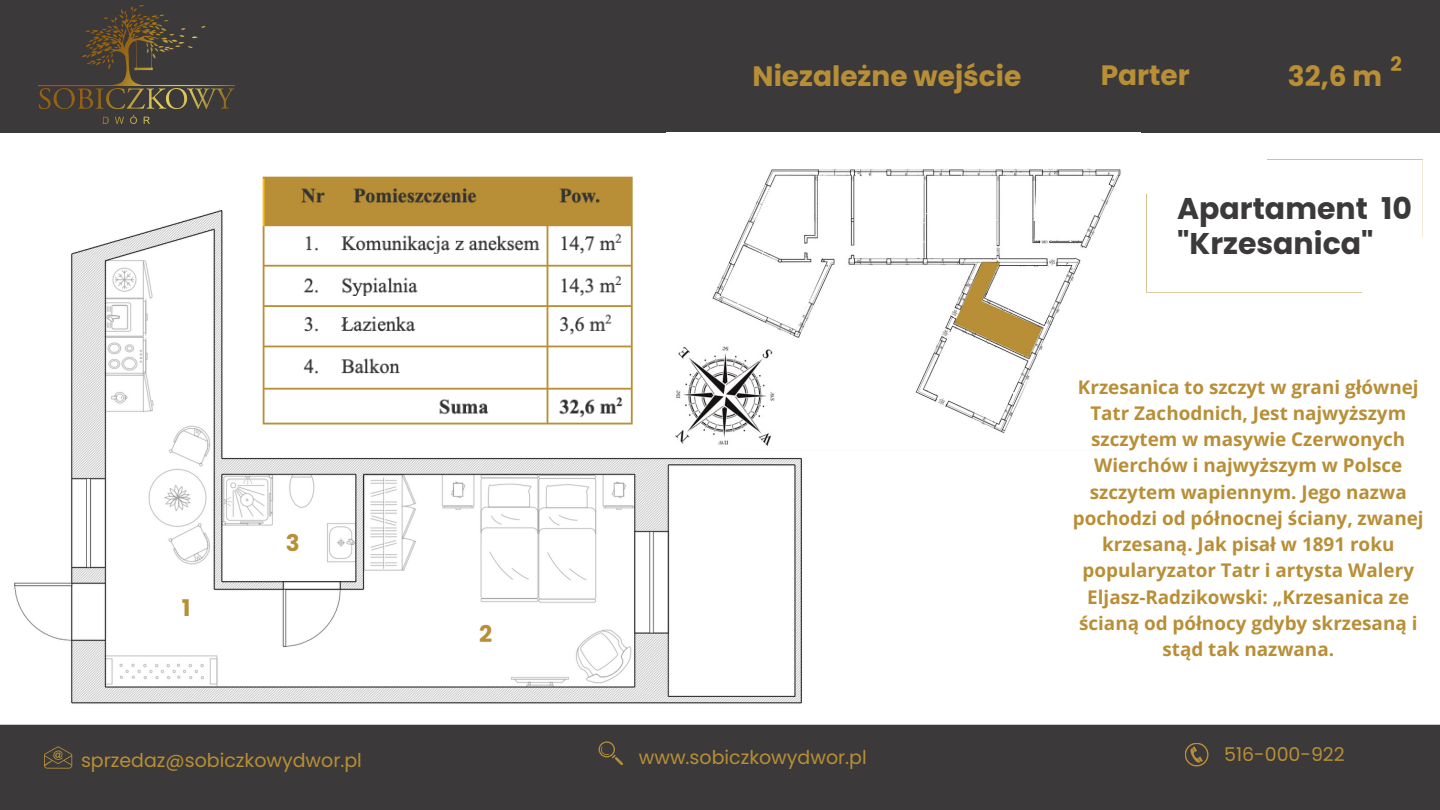
<style>
.page{position:relative;width:1440px;height:810px;background:#fff}
.page>*{position:absolute;margin:0;border:0;box-sizing:border-box;transform-origin:0 0}
.t1{font:700 30px/34.5px "Poppins";color:#3b3939}
.t2{font:700 28px "Poppins";color:#b88f36}
.t3{font:700 23px "Poppins";color:#b88f36}
.t4{font:700 20px "Poppins";color:#b88f36}
.t5{font:19px "Poppins";color:#b88f36}
.t6{font:700 18.9px/26.2px "Open Sans";color:#b88f36;text-align:center}
</style>
<div class="page">
<div style="left:0;top:725px;width:1440px;height:85px;background:#3b3939"></div>
<svg style="left:44px;top:746px;width:28px;height:23px"></svg>
<svg style="left:599px;top:741px;width:24px;height:24px"></svg>
<svg style="left:1185px;top:743px;width:24px;height:23px"></svg>
<div style="left:0;top:0;width:1440px;height:133px;background:#3b3939"></div>
<svg style="left:1146px;top:159px;width:277px;height:133px"></svg>
<img style="left:39px;top:6px;width:196px;height:117px">
<img style="left:14px;top:210px;width:788px;height:494px">
<div style="left:398px;top:621px;width:52px;height:52px;background:#fff;border-radius:50%"></div>
<img style="left:667px;top:168px;width:454px;height:282px">
<img style="left:260px;top:176px;width:379px;height:253px">
<p class="t2" style="left:753px;top:57px;width:270px">Niezależne wejście</p>
<p class="t2" style="left:1101px;top:56px;width:91px">Parter</p>
<p class="t2" style="left:1288px;top:57px;width:96px">32,6 m</p>
<p class="t4" style="left:1390px;top:50px;width:13px">2</p>
<p class="t3" style="left:182px;top:591px;width:10px">1</p>
<p class="t3" style="left:286px;top:527px;width:15px">3</p>
<p class="t3" style="left:479px;top:618px;width:15px">2</p>
<p class="t5" style="left:81px;top:747px;width:282px">sprzedaz@sobiczkowydwor.pl</p>
<p class="t5" style="left:639px;top:744px;width:229px">www.sobiczkowydwor.pl</p>
<p class="t1" style="left:1177px;top:191px;width:236px">Apartament 10 "Krzesanica"</p>
<p class="t6" style="left:1073px;top:373px;width:352px">Krzesanica to szczyt w grani głównej<br>Tatr Zachodnich, Jest najwyższym szczytem w masywie Czerwonych<br>Wierchów i najwyższym w Polsce szczytem wapiennym. Jego nazwa pochodzi od północnej ściany, zwanej krzesaną. Jak pisał w 1891 roku popularyzator Tatr i artysta Walery<br>Eljasz-Radzikowski: „Krzesanica ze ścianą od północy gdyby skrzesaną i stąd tak nazwana.</p>
<p class="t5" style="left:1224px;top:741px;width:122px">516-000-922</p>
</div>
